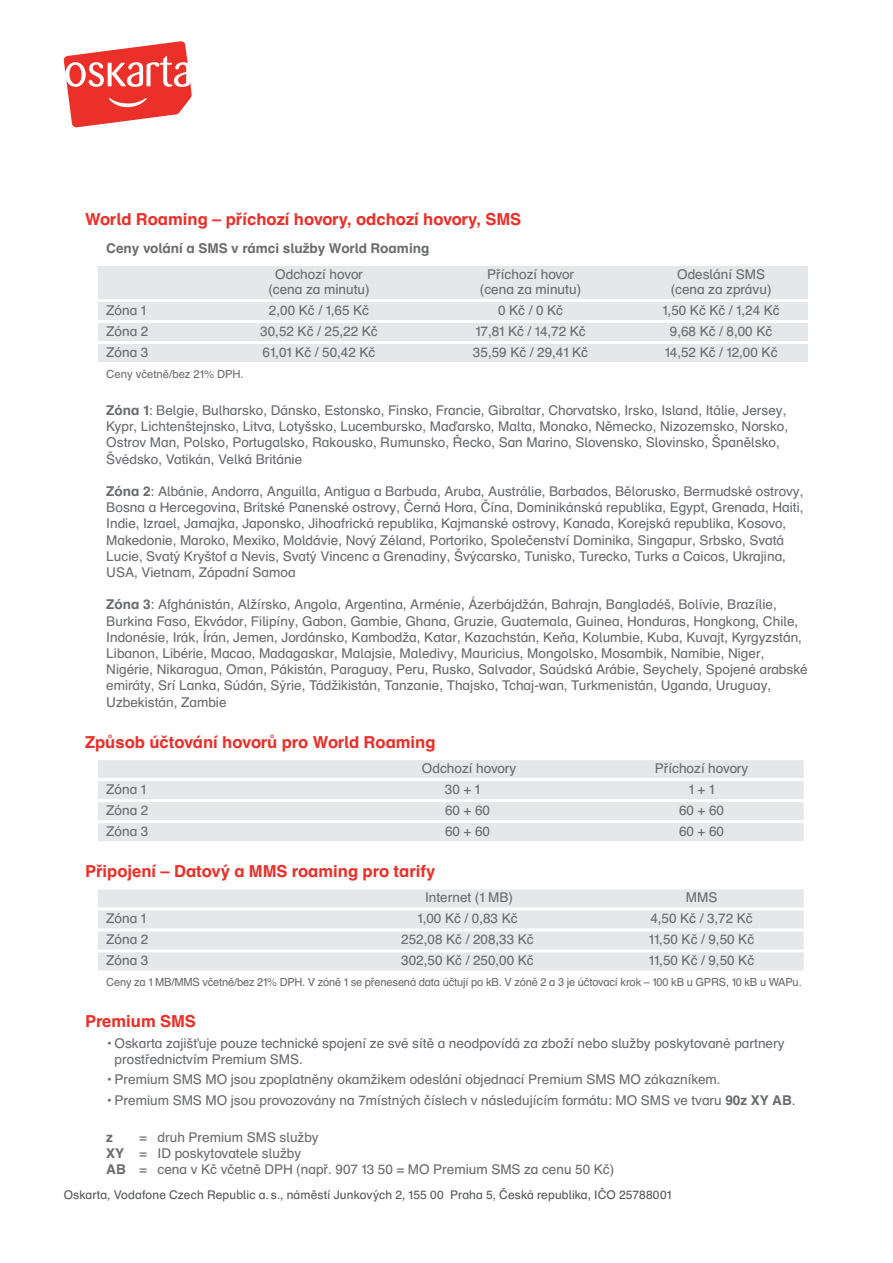
<style>
.page{position:relative;width:893px;height:1263px;background:#fff}
.page>*{position:absolute;margin:0;border:0;box-sizing:border-box;transform-origin:0 0}
.t1{font:700 16.5px "Schulbuch Nord CE";color:#eb2f29}
.t2{font:13.5px/16.2px "Schulbuch Nord CE";color:#6c6d70}
.t3{font:700 13.5px "Schulbuch Nord CE";color:#6c6d70}
.t4{font:12px "Schulbuch Nord CE";letter-spacing:.01em;color:#57585a}
.t5{font:11.25px "Schulbuch Nord CE";letter-spacing:-.015em;color:#6c6d70}
.s1{font-weight:700}
</style>
<div class="page">
<svg style="left:64px;top:41px;width:128px;height:86px"></svg>
<div style="left:98px;top:266px;width:710px;height:33px;background:#e6e7e9"></div>
<div style="left:98px;top:302px;width:710px;height:18px;background:#e6e7e9"></div>
<div style="left:98px;top:323px;width:710px;height:18px;background:#e6e7e9"></div>
<div style="left:98px;top:344px;width:710px;height:18px;background:#e6e7e9"></div>
<div style="left:98px;top:760px;width:706px;height:18px;background:#e6e7e9"></div>
<div style="left:98px;top:781px;width:706px;height:18px;background:#e6e7e9"></div>
<div style="left:98px;top:802px;width:706px;height:18px;background:#e6e7e9"></div>
<div style="left:98px;top:823px;width:706px;height:18px;background:#e6e7e9"></div>
<div style="left:98px;top:889px;width:706px;height:18px;background:#e6e7e9"></div>
<div style="left:98px;top:910px;width:706px;height:18px;background:#e6e7e9"></div>
<div style="left:98px;top:931px;width:706px;height:18px;background:#e6e7e9"></div>
<div style="left:98px;top:952px;width:706px;height:18px;background:#e6e7e9"></div>
<p class="t1" style="left:85px;top:212px;width:438px">World Roaming – příchozí hovory, odchozí hovory, SMS</p>
<p class="t3" style="left:106px;top:243px;width:325px">Ceny volání a SMS v rámci služby World Roaming</p>
<p class="t2" style="left:275px;top:267px;width:89px">Odchozí hovor</p>
<p class="t2" style="left:487px;top:267px;width:88px">Příchozí hovor</p>
<p class="t2" style="left:677px;top:267px;width:89px">Odeslání SMS</p>
<p class="t2" style="left:268px;top:282px;width:103px">(cena za minutu)</p>
<p class="t2" style="left:480px;top:282px;width:103px">(cena za minutu)</p>
<p class="t2" style="left:671px;top:282px;width:102px">(cena za zprávu)</p>
<p class="t2" style="left:106px;top:303px;width:41px">Zóna 1</p>
<p class="t2" style="left:269px;top:303px;width:102px">2,00 Kč / 1,65 Kč</p>
<p class="t2" style="left:498px;top:303px;width:66px">0 Kč / 0 Kč</p>
<p class="t2" style="left:662px;top:303px;width:119px">1,50 Kč Kč / 1,24 Kč</p>
<p class="t2" style="left:106px;top:324px;width:44px">Zóna 2</p>
<p class="t2" style="left:260px;top:324px;width:119px">30,52 Kč / 25,22 Kč</p>
<p class="t2" style="left:475px;top:324px;width:112px">17,81 Kč / 14,72 Kč</p>
<p class="t2" style="left:670px;top:324px;width:104px">9,68 Kč / 8,00 Kč</p>
<p class="t2" style="left:106px;top:345px;width:44px">Zóna 3</p>
<p class="t2" style="left:263px;top:345px;width:114px">61,01 Kč / 50,42 Kč</p>
<p class="t2" style="left:473px;top:345px;width:117px">35,59 Kč / 29,41 Kč</p>
<p class="t2" style="left:665px;top:345px;width:114px">14,52 Kč / 12,00 Kč</p>
<p class="t5" style="left:106px;top:369px;width:139px">Ceny včetně/bez 21% DPH.</p>
<p class="t2" style="left:106px;top:403px;width:683px"><span class="s1">Zóna 1</span>: Belgie, Bulharsko, Dánsko, Estonsko, Finsko, Francie, Gibraltar, Chorvatsko, Irsko, Island, Itálie, Jersey, Kypr, Lichtenštejnsko, Litva, Lotyšsko, Lucembursko, Maďarsko, Malta, Monako, Německo, Nizozemsko, Norsko, Ostrov Man, Polsko, Portugalsko, Rakousko, Rumunsko, Řecko, San Marino, Slovensko, Slovinsko, Španělsko, Švédsko, Vatikán, Velká Británie</p>
<p class="t2" style="left:106px;top:484px;width:699px"><span class="s1">Zóna 2</span>: Albánie, Andorra, Anguilla, Antigua a Barbuda, Aruba, Austrálie, Barbados, Bělorusko, Bermudské ostrovy, Bosna a Hercegovina, Britské Panenské ostrovy, Černá Hora, Čína, Dominikánská republika, Egypt, Grenada, Haiti, Indie, Izrael, Jamajka, Japonsko, Jihoafrická republika, Kajmanské ostrovy, Kanada, Korejská republika, Kosovo, Makedonie, Maroko, Mexiko, Moldávie, Nový Zéland, Portoriko, Společenství Dominika, Singapur, Srbsko, Svatá Lucie, Svatý Kryštof a Nevis, Svatý Vincenc a Grenadiny, Švýcarsko, Tunisko, Turecko, Turks a Caicos, Ukrajina, USA, Vietnam, Západní Samoa</p>
<p class="t2" style="left:106px;top:598px;width:703px"><span class="s1">Zóna 3</span>: Afghánistán, Alžírsko, Angola, Argentina, Arménie, Ázerbájdžán, Bahrajn, Bangladéš, Bolívie, Brazílie, Burkina Faso, Ekvádor, Filipíny, Gabon, Gambie, Ghana, Gruzie, Guatemala, Guinea, Honduras, Hongkong, Chile, Indonésie, Irák, Írán, Jemen, Jordánsko, Kambodža, Katar, Kazachstán, Keňa, Kolumbie, Kuba, Kuvajt, Kyrgyzstán, Libanon, Libérie, Macao, Madagaskar, Malajsie, Maledivy, Mauricius, Mongolsko, Mosambik, Namibie, Niger, Nigérie, Nikaragua, Oman, Pákistán, Paraguay, Peru, Rusko, Salvador, Saúdská Arábie, Seychely, Spojené arabské emiráty, Srí Lanka, Súdán, Sýrie, Tádžikistán, Tanzanie, Thajsko, Tchaj-wan, Turkmenistán, Uganda, Uruguay, Uzbekistán, Zambie</p>
<p class="t1" style="left:85px;top:735px;width:352px">Způsob účtování hovorů pro World Roaming</p>
<p class="t2" style="left:422px;top:761px;width:96px">Odchozí hovory</p>
<p class="t2" style="left:655px;top:761px;width:95px">Příchozí hovory</p>
<p class="t2" style="left:106px;top:782px;width:41px">Zóna 1</p>
<p class="t2" style="left:445px;top:782px;width:37px">30 + 1</p>
<p class="t2" style="left:689px;top:782px;width:27px">1 + 1</p>
<p class="t2" style="left:106px;top:803px;width:44px">Zóna 2</p>
<p class="t2" style="left:445px;top:803px;width:47px">60 + 60</p>
<p class="t2" style="left:679px;top:803px;width:47px">60 + 60</p>
<p class="t2" style="left:106px;top:824px;width:44px">Zóna 3</p>
<p class="t2" style="left:445px;top:824px;width:47px">60 + 60</p>
<p class="t2" style="left:679px;top:824px;width:47px">60 + 60</p>
<p class="t1" style="left:85px;top:865px;width:352px">Připojení – Datový a MMS roaming pro tarify</p>
<p class="t2" style="left:425px;top:890px;width:89px">Internet (1 MB)</p>
<p class="t2" style="left:686px;top:890px;width:33px">MMS</p>
<p class="t2" style="left:106px;top:911px;width:41px">Zóna 1</p>
<p class="t2" style="left:417px;top:911px;width:102px">1,00 Kč / 0,83 Kč</p>
<p class="t2" style="left:650px;top:911px;width:104px">4,50 Kč / 3,72 Kč</p>
<p class="t2" style="left:106px;top:932px;width:44px">Zóna 2</p>
<p class="t2" style="left:401px;top:932px;width:134px">252,08 Kč / 208,33 Kč</p>
<p class="t2" style="left:649px;top:932px;width:107px">11,50 Kč / 9,50 Kč</p>
<p class="t2" style="left:106px;top:953px;width:44px">Zóna 3</p>
<p class="t2" style="left:401px;top:953px;width:134px">302,50 Kč / 250,00 Kč</p>
<p class="t2" style="left:649px;top:953px;width:107px">11,50 Kč / 9,50 Kč</p>
<p class="t5" style="left:106px;top:978px;width:697px">Ceny za 1 MB/MMS včetně/bez 21% DPH. V zóně 1 se přenesená data účtují po kB. V zóně 2 a 3 je účtovací krok – 100 kB u GPRS, 10 kB u WAPu.</p>
<p class="t1" style="left:85px;top:1015px;width:112px">Premium SMS</p>
<p class="t2" style="left:115px;top:1036px;width:671px;text-indent:-8px">• Oskarta zajišťuje pouze technické spojení ze své sítě a neodpovídá za zboží nebo služby poskytované partnery prostřednictvím Premium SMS.</p>
<p class="t2" style="left:106px;top:1073px;width:616px">• Premium SMS MO jsou zpoplatněny okamžikem odeslání objednací Premium SMS MO zákazníkem.</p>
<p class="t2" style="left:106px;top:1093px;width:691px">• Premium SMS MO jsou provozovány na 7místných číslech v následujícím formátu: MO SMS ve tvaru <span class="s1">90z XY AB</span>.</p>
<p class="t3" style="left:106px;top:1131px;width:8px">z</p>
<p class="t2" style="left:106px;top:1130px;width:509px;text-indent:33px">= druh Premium SMS služby<br><span class="s1">XY</span> = ID poskytovatele služby<br><span class="s1">AB</span> = cena v Kč včetně DPH (např. 907 13 50 = MO Premium SMS za cenu 50 Kč)</p>
<p class="t4" style="left:64px;top:1190px;width:609px">Oskarta, Vodafone Czech Republic a. s., náměstí Junkových 2, 155 00 Praha 5, Česká republika, IČO 25788001</p>
</div>
